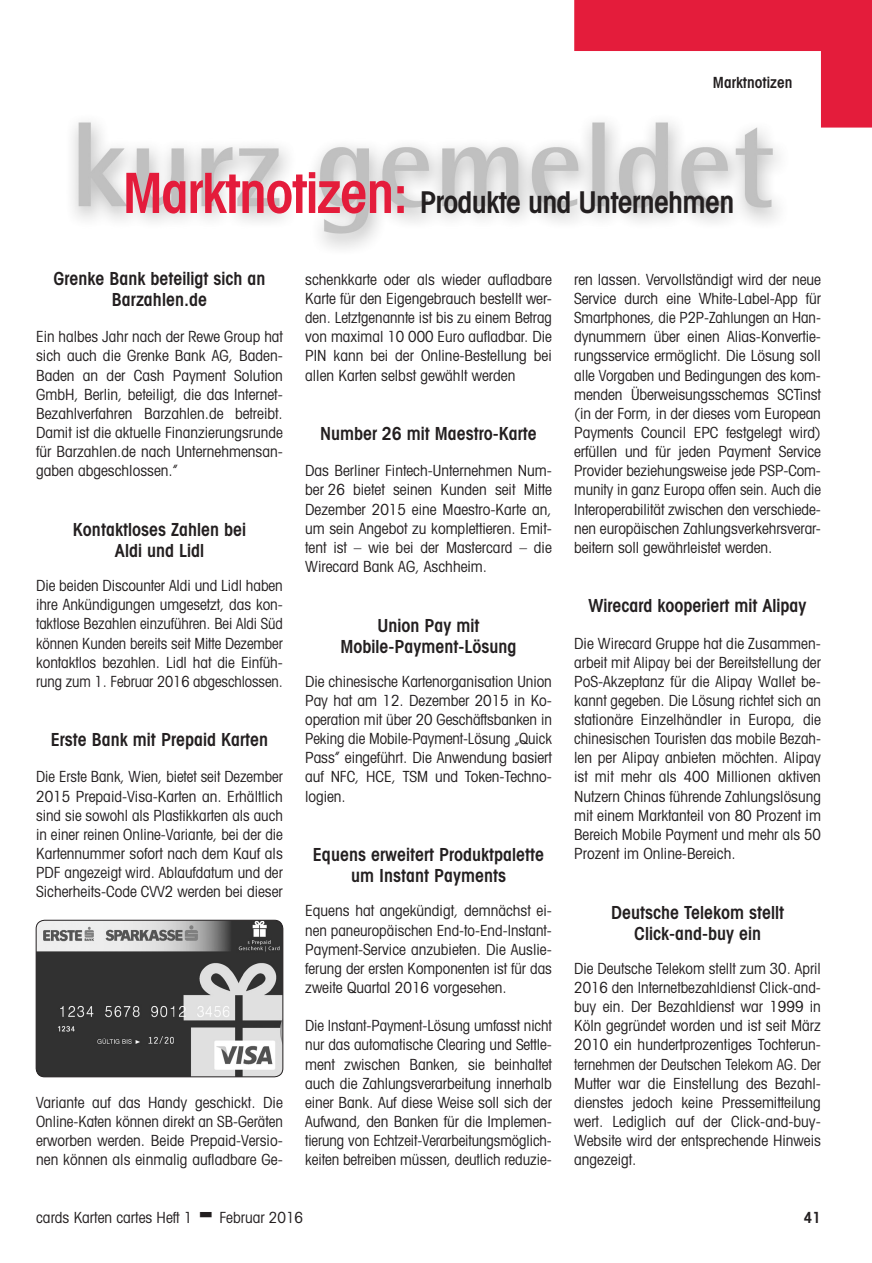
<style>
.page{position:relative;width:872px;height:1263px;background:#fff}
.page>*{position:absolute;margin:0;border:0;box-sizing:border-box;transform-origin:0 0}
.t1{font:600 condensed 30px "Avant Garde";letter-spacing:-.025em;color:#231f20}
.t2{font:600 condensed 18px/21.3px "Avant Garde";color:#231f20;text-align:center}
.t3{font:condensed 15.3px/19.2px "Avant Garde";color:#231f20;text-align:justify}
.t4{font:condensed 15.3px/19.2px "Avant Garde";color:#231f20;text-align:justify;scale:.96 1}
.t5{font:600 condensed 15.3px "Avant Garde";color:#231f20}
.s1{font-size:55.5px;color:#e41c3b}
</style>
<div class="page">
<img style="left:72px;top:121px;width:707px;height:128px">
<img style="left:36px;top:920px;width:247px;height:157px">
<div style="left:36px;top:920px;width:247px;height:157px;border:1px solid #231f20;border-radius:9px"></div>
<svg style="left:574px;top:0;width:298px;height:128px"></svg>
<p class="t5" style="left:713px;top:74px;width:81px">Marktnotizen</p>
<h1 class="t1" style="left:123px;top:184px;width:613px"><span class="s1">Marktnotizen:</span> Produkte und Unternehmen</h1>
<p class="t2" style="left:53px;top:267px;width:213px">Grenke Bank beteiligt sich an<br>Barzahlen.de</p>
<p class="t3" style="left:36px;top:327px;width:248px">Ein halbes Jahr nach der Rewe Group hat sich auch die Grenke Bank AG, Baden-Baden an der Cash Payment Solution GmbH, Berlin, beteiligt, die das Internet-Bezahlverfahren Barzahlen.de betreibt.<br>Damit ist die aktuelle Finanzierungsrunde für Barzahlen.de nach Unternehmensan&shy;gaben abgeschlossen.”</p>
<p class="t2" style="left:73px;top:518px;width:174px">Kontaktloses Zahlen bei<br>Aldi und Lidl</p>
<p class="t3" style="left:36px;top:576px;width:248px">Die beiden Discounter Aldi und Lidl haben ihre Ankündigungen umgesetzt, das kon&shy;taktlose Bezahlen einzuführen. Bei Aldi Süd können Kunden bereits seit Mitte Dezember kontaktlos bezahlen. Lidl hat die Einfüh&shy;rung zum 1. Februar 2016 abgeschlossen.</p>
<p class="t2" style="left:51px;top:729px;width:219px">Erste Bank mit Prepaid Karten</p>
<p class="t4" style="left:36px;top:767px;width:258px">Die Erste Bank, Wien, bietet seit Dezember 2015 Prepaid-Visa-Karten an. Erhältlich sind sie sowohl als Plastikkarten als auch in einer reinen Online-Variante, bei der die Kartennummer sofort nach dem Kauf als PDF angezeigt wird. Ablaufdatum und der Sicherheits-Code CVV2 werden bei dieser</p>
<p class="t3" style="left:36px;top:1092px;width:248px">Variante auf das Handy geschickt. Die Online-Katen können direkt an SB-Geräten erworben werden. Beide Prepaid-Versio&shy;nen können als einmalig aufladbare Ge-</p>
<p class="t3" style="left:305px;top:269px;width:248px">schenkkarte oder als wieder aufladbare Karte für den Eigengebrauch bestellt wer&shy;den. Letztgenannte ist bis zu einem Betrag von maximal 10 000 Euro aufladbar. Die PIN kann bei der Online-Bestellung bei allen Karten selbst gewählt werden</p>
<p class="t2" style="left:320px;top:423px;width:218px">Number 26 mit Maestro-Karte</p>
<p class="t3" style="left:305px;top:461px;width:248px">Das Berliner Fintech-Unternehmen Num&shy;ber 26 bietet seinen Kunden seit Mitte Dezember 2015 eine Maestro-Karte an, um sein Angebot zu komplettieren. Emit&shy;tent ist – wie bei der Mastercard – die Wirecard Bank AG, Aschheim.</p>
<p class="t2" style="left:340px;top:614px;width:177px">Union Pay mit<br>Mobile-Payment-Lösung</p>
<p class="t3" style="left:305px;top:671px;width:248px">Die chinesische Kartenorganisation Union Pay hat am 12. Dezember 2015 in Ko&shy;operation mit über 20 Geschäftsbanken in Peking die Mobile-Payment-Lösung „Quick Pass” eingeführt. Die Anwendung basiert auf NFC, HCE, TSM und Token-Techno&shy;logien.</p>
<p class="t2" style="left:313px;top:844px;width:233px">Equens erweitert Produktpalette um Instant Payments</p>
<p class="t3" style="left:305px;top:901px;width:248px">Equens hat angekündigt, demnächst ei&shy;nen paneuropäischen End-to-End-Instant-Payment-Service anzubieten. Die Auslie&shy;ferung der ersten Komponenten ist für das zweite Quartal 2016 vorgesehen.</p>
<p class="t3" style="left:305px;top:1016px;width:248px">Die Instant-Payment-Lösung umfasst nicht nur das automatische Clearing und Settle&shy;ment zwischen Banken, sie beinhaltet auch die Zahlungsverarbeitung innerhalb einer Bank. Auf diese Weise soll sich der Aufwand, den Banken für die Implemen&shy;tierung von Echtzeit-Verarbeitungsmöglich&shy;keiten betreiben müssen, deutlich reduzie-</p>
<p class="t3" style="left:574px;top:269px;width:248px">ren lassen. Vervollständigt wird der neue Service durch eine White-Label-App für Smartphones, die P2P-Zahlungen an Han&shy;dynummern über einen Alias-Konvertie&shy;rungsservice ermöglicht. Die Lösung soll alle Vorgaben und Bedingungen des kom&shy;menden Überweisungsschemas SCTinst (in der Form, in der dieses vom European Payments Council EPC festgelegt wird) erfüllen und für jeden Payment Service Provider beziehungsweise jede PSP-Com&shy;munity in ganz Europa offen sein. Auch die Interoperabilität zwischen den verschiede&shy;nen europäischen Zahlungsverkehrsverar&shy;beitern soll gewährleistet werden.</p>
<p class="t2" style="left:588px;top:595px;width:219px">Wirecard kooperiert mit Alipay</p>
<p class="t3" style="left:574px;top:633px;width:248px">Die Wirecard Gruppe hat die Zusammen&shy;arbeit mit Alipay bei der Bereitstellung der PoS-Akzeptanz für die Alipay Wallet be&shy;kannt gegeben. Die Lösung richtet sich an stationäre Einzelhändler in Europa, die chinesischen Touristen das mobile Bezah&shy;len per Alipay anbieten möchten. Alipay ist mit mehr als 400 Millionen aktiven Nutzern Chinas führende Zahlungslösung mit einem Marktanteil von 80 Prozent im Bereich Mobile Payment und mehr als 50<br>Prozent im Online-Bereich.</p>
<p class="t2" style="left:611px;top:901px;width:174px">Deutsche Telekom stellt<br>Click-and-buy ein</p>
<p class="t3" style="left:574px;top:958px;width:248px">Die Deutsche Telekom stellt zum 30. April 2016 den Internetbezahldienst Click-and&shy;buy ein. Der Bezahldienst war 1999 in Köln gegründet worden und ist seit März 2010 ein hundertprozentiges Tochterun&shy;ternehmen der Deutschen Telekom AG. Der Mutter war die Einstellung des Bezahl&shy;dienstes jedoch keine Pressemitteilung wert. Lediglich auf der Click-and-buy-Website wird der entsprechende Hinweis angezeigt.</p>
<p class="t3" style="left:36px;top:1207px;width:158px">cards Karten cartes Heft 1</p>
<p class="t3" style="left:219px;top:1207px;width:85px">Februar 2016</p>
<p class="t5" style="left:804px;top:1208px;width:19px">41</p>
</div>
